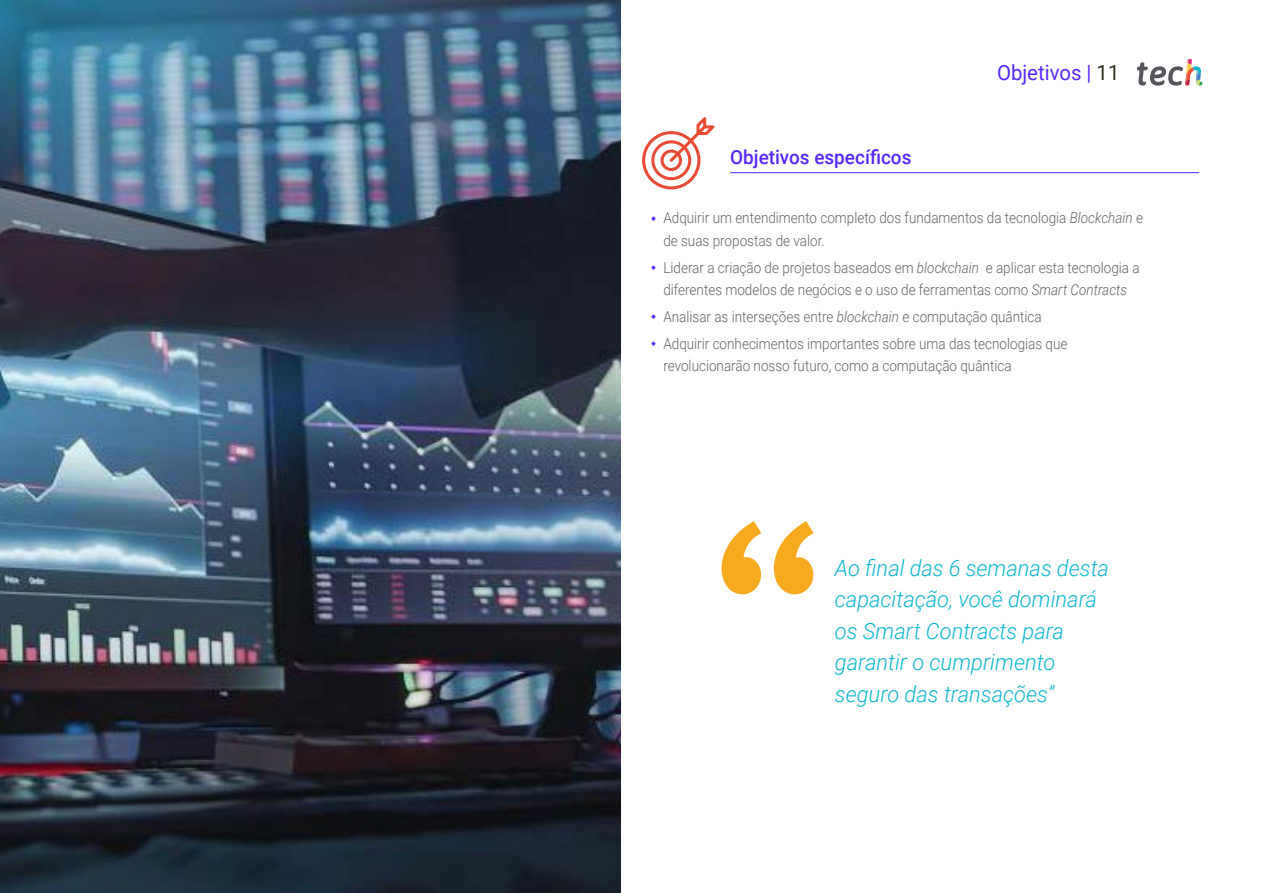
<style>
.page{position:relative;width:1263px;height:893px;background:#fff}
.page>*{position:absolute;margin:0;border:0;box-sizing:border-box;transform-origin:0 0}
.t1{font:italic 300 22.5px/31.5px "Roboto";color:#0fb6cf}
.t2{font:21px "Roboto";color:#5927ff}
.t3{font:500 19.5px "Roboto";color:#5927ff}
.t4{font:300 15px/22.5px "Roboto";color:#61646a;scale:.9 1}
.s1{color:#312e20}
.s2{font-style:italic}
</style>
<div class="page">
<hr style="left:730px;top:172px;width:469px;height:1px;background:#5927ff">
<svg style="left:642px;top:117px;width:72px;height:72px"></svg>
<img style="left:0;top:0;width:621px;height:893px">
<svg style="left:721px;top:521px;width:93px;height:73px"></svg>
<svg style="left:1137px;top:59px;width:65px;height:27px"></svg>
<h3 class="t3" style="left:730px;top:144px;width:183px">Objetivos específicos</h3>
<h2 class="t2" style="left:997px;top:57px;width:124px">Objetivos | <span class="s1">11</span></h2>
<p class="t4" style="left:663px;top:206px;width:534px">Adquirir um entendimento completo dos fundamentos da tecnologia <span class="s2">Blockchain</span> e de suas propostas de valor.</p>
<p class="t4" style="left:663px;top:255px;width:531px">Liderar a criação de projetos baseados em <span class="s2">blockchain</span> e aplicar esta tecnologia a diferentes modelos de negócios e o uso de ferramentas como <span class="s2">Smart Contracts</span></p>
<p class="t4" style="left:663px;top:303px;width:450px;line-height:26.7px">Analisar as interseções entre <span class="s2">blockchain</span> e computação quântica<br>Adquirir conhecimentos importantes sobre uma das tecnologias que</p>
<p class="t4" style="left:663px;top:354px;width:388px">revolucionarão nosso futuro, como a computação quântica</p>
<h1 class="t1" style="left:835px;top:551px;width:276px">Ao final das 6 semanas desta capacitação, você dominará os Smart Contracts para garantir o cumprimento seguro das transações”</h1>
</div>
